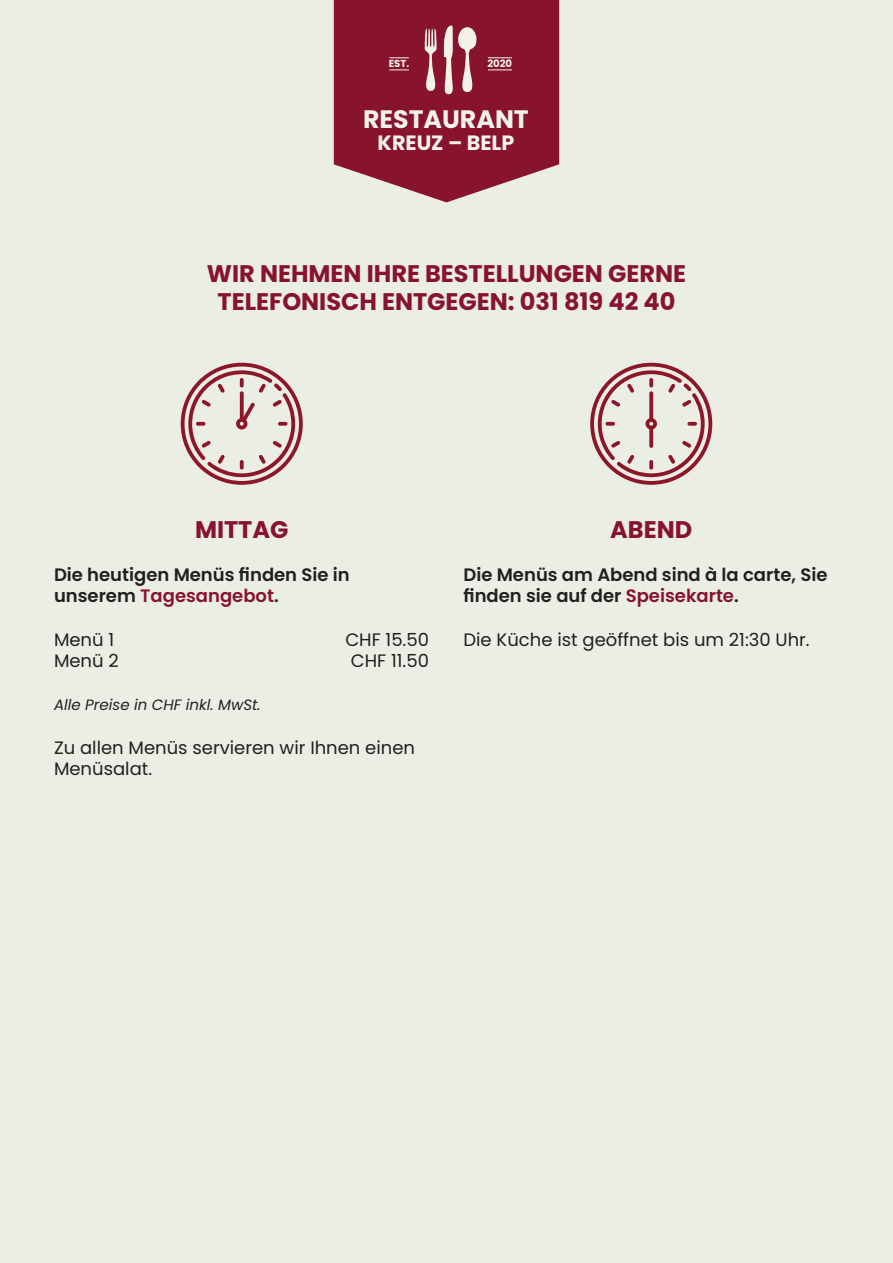
<style>
.page{position:relative;width:893px;height:1263px;background:#ebeee5}
.page>*{position:absolute;margin:0;border:0;box-sizing:border-box;transform-origin:0 0}
.t1{font:700 25.2px "Poppins";color:#f2f2eb}
.t2{font:700 24px/28.8px "Poppins";color:#87132d;text-align:center}
.t3{font:700 20.7px "Poppins";color:#f2f2eb}
.t4{font:600 18px/21.6px "Poppins";color:#231f20}
.t5{font:18px/21.6px "Poppins";color:#231f20}
.t6{font:italic 15px "Poppins";color:#231f20}
.t7{font:700 10.05px "Poppins";color:#f2f2eb}
.s1{color:#87132e}
</style>
<div class="page">
<svg style="left:334px;top:0;width:225px;height:202px;fill:#87132d"></svg>
<svg style="left:389px;top:69px;width:20px;height:1px"></svg>
<svg style="left:389px;top:57px;width:20px;height:1px"></svg>
<svg style="left:488px;top:69px;width:24px;height:1px"></svg>
<svg style="left:488px;top:57px;width:24px;height:1px"></svg>
<hr style="left:425px;top:90px;width:51px;height:1px;background:#f2f2eb">
<hr style="left:425px;top:91px;width:51px;height:1px;background:#f2f2eb">
<hr style="left:425px;top:92px;width:51px;height:1px;background:#f2f2eb">
<hr style="left:425px;top:93px;width:51px;height:1px;background:#f2f2eb">
<hr style="left:425px;top:94px;width:51px;height:1px;background:#f2f2eb">
<hr style="left:425px;top:85px;width:51px;height:1px;background:#f2f2eb">
<hr style="left:425px;top:86px;width:51px;height:1px;background:#f2f2eb">
<hr style="left:425px;top:87px;width:51px;height:1px;background:#f2f2eb">
<hr style="left:425px;top:88px;width:51px;height:1px;background:#f2f2eb">
<hr style="left:425px;top:89px;width:51px;height:1px;background:#f2f2eb">
<hr style="left:425px;top:80px;width:51px;height:1px;background:#f2f2eb">
<hr style="left:425px;top:81px;width:51px;height:1px;background:#f2f2eb">
<hr style="left:425px;top:82px;width:51px;height:1px;background:#f2f2eb">
<hr style="left:425px;top:83px;width:51px;height:1px;background:#f2f2eb">
<hr style="left:425px;top:84px;width:51px;height:1px;background:#f2f2eb">
<hr style="left:425px;top:74px;width:51px;height:1px;background:#f2f2eb">
<hr style="left:425px;top:75px;width:51px;height:1px;background:#f2f2eb">
<hr style="left:425px;top:76px;width:51px;height:1px;background:#f2f2eb">
<hr style="left:425px;top:77px;width:51px;height:1px;background:#f2f2eb">
<hr style="left:425px;top:78px;width:51px;height:1px;background:#f2f2eb">
<hr style="left:425px;top:79px;width:51px;height:1px;background:#f2f2eb">
<hr style="left:425px;top:69px;width:51px;height:1px;background:#f2f2eb">
<hr style="left:425px;top:70px;width:51px;height:1px;background:#f2f2eb">
<hr style="left:425px;top:71px;width:51px;height:1px;background:#f2f2eb">
<hr style="left:425px;top:72px;width:51px;height:1px;background:#f2f2eb">
<hr style="left:425px;top:73px;width:51px;height:1px;background:#f2f2eb">
<hr style="left:425px;top:64px;width:51px;height:1px;background:#f2f2eb">
<hr style="left:425px;top:65px;width:51px;height:1px;background:#f2f2eb">
<hr style="left:425px;top:66px;width:51px;height:1px;background:#f2f2eb">
<hr style="left:425px;top:67px;width:51px;height:1px;background:#f2f2eb">
<hr style="left:425px;top:68px;width:51px;height:1px;background:#f2f2eb">
<hr style="left:425px;top:59px;width:51px;height:1px;background:#f2f2eb">
<hr style="left:425px;top:60px;width:51px;height:1px;background:#f2f2eb">
<hr style="left:425px;top:61px;width:51px;height:1px;background:#f2f2eb">
<hr style="left:425px;top:62px;width:51px;height:1px;background:#f2f2eb">
<hr style="left:425px;top:63px;width:51px;height:1px;background:#f2f2eb">
<hr style="left:425px;top:54px;width:51px;height:1px;background:#f2f2eb">
<hr style="left:425px;top:55px;width:51px;height:1px;background:#f2f2eb">
<hr style="left:425px;top:56px;width:51px;height:1px;background:#f2f2eb">
<hr style="left:425px;top:57px;width:51px;height:1px;background:#f2f2eb">
<hr style="left:425px;top:58px;width:51px;height:1px;background:#f2f2eb">
<hr style="left:425px;top:49px;width:51px;height:1px;background:#f2f2eb">
<hr style="left:425px;top:50px;width:51px;height:1px;background:#f2f2eb">
<hr style="left:425px;top:51px;width:51px;height:1px;background:#f2f2eb">
<hr style="left:425px;top:52px;width:51px;height:1px;background:#f2f2eb">
<hr style="left:425px;top:53px;width:51px;height:1px;background:#f2f2eb">
<hr style="left:425px;top:44px;width:51px;height:1px;background:#f2f2eb">
<hr style="left:425px;top:45px;width:51px;height:1px;background:#f2f2eb">
<hr style="left:425px;top:46px;width:51px;height:1px;background:#f2f2eb">
<hr style="left:425px;top:47px;width:51px;height:1px;background:#f2f2eb">
<hr style="left:425px;top:48px;width:51px;height:1px;background:#f2f2eb">
<hr style="left:425px;top:38px;width:51px;height:1px;background:#f2f2eb">
<hr style="left:425px;top:39px;width:51px;height:1px;background:#f2f2eb">
<hr style="left:425px;top:40px;width:51px;height:1px;background:#f2f2eb">
<hr style="left:425px;top:41px;width:51px;height:1px;background:#f2f2eb">
<hr style="left:425px;top:42px;width:51px;height:1px;background:#f2f2eb">
<hr style="left:425px;top:43px;width:51px;height:1px;background:#f2f2eb">
<hr style="left:425px;top:33px;width:51px;height:1px;background:#f2f2eb">
<hr style="left:425px;top:34px;width:51px;height:1px;background:#f2f2eb">
<hr style="left:425px;top:35px;width:51px;height:1px;background:#f2f2eb">
<hr style="left:425px;top:36px;width:51px;height:1px;background:#f2f2eb">
<hr style="left:425px;top:37px;width:51px;height:1px;background:#f2f2eb">
<hr style="left:425px;top:28px;width:51px;height:1px;background:#f2f2eb">
<hr style="left:425px;top:29px;width:51px;height:1px;background:#f2f2eb">
<hr style="left:425px;top:30px;width:51px;height:1px;background:#f2f2eb">
<hr style="left:425px;top:31px;width:51px;height:1px;background:#f2f2eb">
<hr style="left:425px;top:32px;width:51px;height:1px;background:#f2f2eb">
<hr style="left:425px;top:25px;width:51px;height:1px;background:#f2f2eb">
<hr style="left:425px;top:26px;width:51px;height:1px;background:#f2f2eb">
<hr style="left:425px;top:27px;width:51px;height:1px;background:#f2f2eb">
<svg style="left:181px;top:363px;width:122px;height:122px"></svg>
<svg style="left:240px;top:391px;width:4px;height:31px"></svg>
<svg style="left:590px;top:363px;width:122px;height:122px"></svg>
<svg style="left:649px;top:426px;width:4px;height:22px"></svg>
<svg style="left:649px;top:391px;width:4px;height:31px"></svg>
<p class="t7" style="left:389px;top:58px;width:22px">EST.</p>
<p class="t7" style="left:487px;top:58px;width:26px">2020</p>
<h1 class="t1" style="left:363px;top:105px;width:167px">RESTAURANT</h1>
<p class="t3" style="left:378px;top:131px;width:138px">KREUZ – BELP</p>
<h2 class="t2" style="left:207px;top:259px;width:481px">WIR NEHMEN IHRE BESTELLUNGEN GERNE<br>TELEFONISCH ENTGEGEN: 031 819 42 40</h2>
<h2 class="t2" style="left:195px;top:515px;width:95px">MITTAG</h2>
<p class="t4" style="left:54px;top:564px;width:297px">Die heutigen Menüs finden Sie in unserem <span class="s1">Tagesangebot</span>.</p>
<p class="t5" style="left:54px;top:629px;width:62px">Menü 1</p>
<p class="t5" style="left:345px;top:629px;width:85px">CHF 15.50</p>
<p class="t5" style="left:54px;top:650px;width:66px">Menü 2</p>
<p class="t5" style="left:351px;top:650px;width:80px">CHF 11.50</p>
<p class="t6" style="left:54px;top:696px;width:208px">Alle Preise in CHF inkl. MwSt.</p>
<p class="t5" style="left:54px;top:737px;width:363px">Zu allen Menüs servieren wir Ihnen einen<br>Menüsalat.</p>
<h2 class="t2" style="left:610px;top:515px;width:83px">ABEND</h2>
<p class="t4" style="left:463px;top:564px;width:365px">Die Menüs am Abend sind à la carte, Sie finden sie auf der <span class="s1">Speisekarte</span>.</p>
<p class="t5" style="left:463px;top:629px;width:348px">Die Küche ist geöffnet bis um 21:30 Uhr.</p>
</div>
